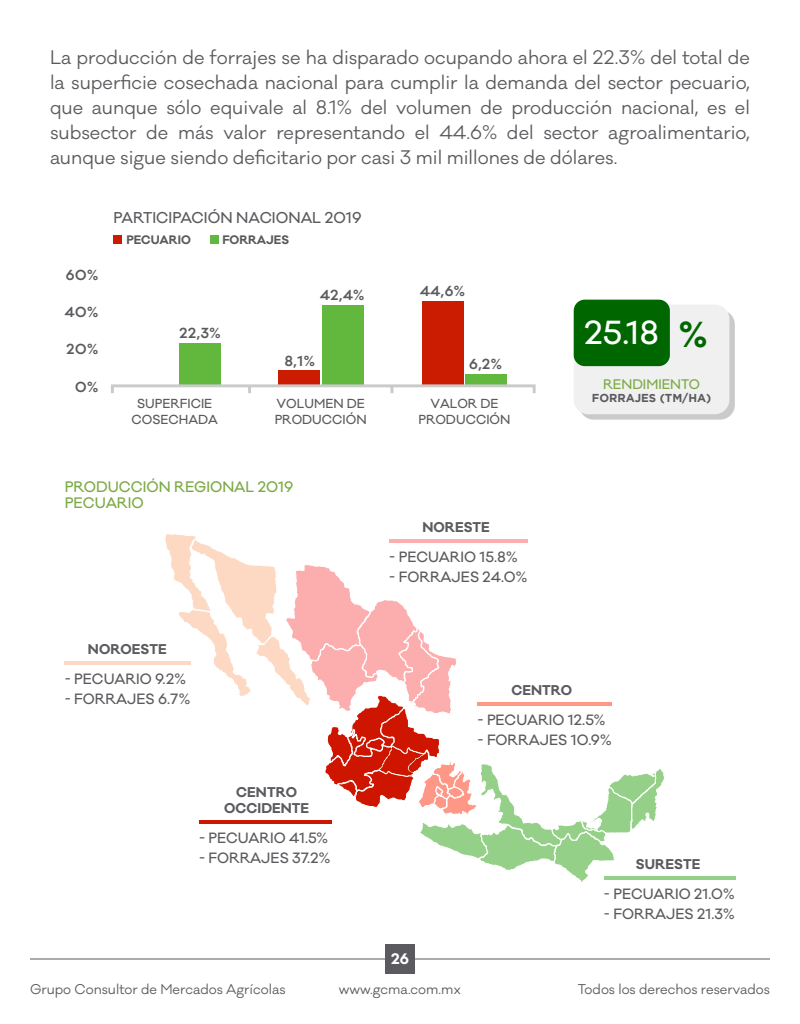
<style>
.page{position:relative;width:800px;height:1024px;background:#fff}
.page>*{position:absolute;margin:0;border:0;box-sizing:border-box;transform-origin:0 0}
.t1{font:500 30.6px "Galano Classic";color:#fff}
.t2{font:18px/25px "Galano Classic";color:#5b5b5f;text-align:justify}
.t3{font:500 14.4px "Galano Classic";color:#5b5b5f}
.t4{font:500 14px/16.8px "Galano Classic";color:#7baa44}
.t5{font:700 14px "Galano Classic";color:#fff}
.t6{font:500 13.7px "Galano Classic";color:#5b5b5f}
.t7{font:600 13.4px "Galano Classic";letter-spacing:.04em;color:#5b5b5f}
.t8{font:13px "Galano Classic";color:#5b5b5f}
.t9{font:700 13px "Galano Classic";letter-spacing:.005em;color:#5b5b5f}
.t10{font:500 12.8px "Galano Classic";color:#7baa44}
.t11{font:500 12px/15.7px "Galano Classic";color:#5b5b5f;text-align:center}
.t12{font:700 11.5px "Gotham";color:#5b5b5f}
.t13{font:700 11.3px "Galano Classic";color:#5b5b5f}
.s1{font-weight:700;font-size:33.2px;color:#006700}
</style>
<div class="page">
<hr style="left:30px;top:958px;width:740px;height:2px;background:#5b5b5f">
<div style="left:465px;top:374px;width:41px;height:12px;background:#62b73d"></div>
<div style="left:422px;top:301px;width:41px;height:85px;background:#cb1b00"></div>
<div style="left:322px;top:306px;width:41px;height:80px;background:#62b73d"></div>
<div style="left:279px;top:370px;width:41px;height:16px;background:#cb1b00"></div>
<div style="left:180px;top:344px;width:41px;height:42px;background:#62b73d"></div>
<svg style="left:111px;top:383px;width:425px;height:11px"></svg>
<div style="left:579px;top:310px;width:156px;height:110px;background:#cacaca;border-radius:15px"></div>
<div style="left:574px;top:305px;width:155px;height:109px;background:#f0f0f0;border-radius:15px"></div>
<div style="left:574px;top:300px;width:96px;height:66px;background:#006700;border-radius:11px"></div>
<div style="left:113px;top:235px;width:9px;height:8px;background:#cb1b00"></div>
<div style="left:210px;top:235px;width:8px;height:8px;background:#62b73d"></div>
<svg style="left:165px;top:534px;width:499px;height:348px"></svg>
<hr style="left:65px;top:661px;width:126px;height:4px;background:#fdd9c4">
<hr style="left:389px;top:539px;width:138px;height:4px;background:#fcadad">
<hr style="left:478px;top:702px;width:134px;height:4px;background:#fe9786">
<hr style="left:604px;top:876px;width:131px;height:4px;background:#95d088">
<hr style="left:199px;top:820px;width:132px;height:4px;background:#ce1500">
<div style="left:385px;top:944px;width:30px;height:30px;background:#5b5b5f"></div>
<p class="t2" style="left:50px;top:46px;width:702px">La producción de forrajes se ha disparado ocupando ahora el 22.3% del total de la superficie cosechada nacional para cumplir la demanda del sector pecuario, que aunque sólo equivale al 8.1% del volumen de producción nacional, es el subsector de más valor representando el 44.6% del sector agroalimentario, aunque sigue siendo deficitario por casi 3 mil millones de dólares.</p>
<p class="t7" style="left:66px;top:266px;width:34px">60%</p>
<p class="t7" style="left:65px;top:304px;width:35px">40%</p>
<p class="t7" style="left:66px;top:341px;width:33px">20%</p>
<p class="t7" style="left:75px;top:378px;width:25px">0%</p>
<p class="t3" style="left:113px;top:208px;width:250px">PARTICIPACIÓN NACIONAL 2019</p>
<p class="t13" style="left:126px;top:232px;width:66px">PECUARIO</p>
<p class="t13" style="left:222px;top:232px;width:68px">FORRAJES</p>
<p class="t7" style="left:179px;top:324px;width:43px">22,3%</p>
<p class="t7" style="left:320px;top:286px;width:46px">42,4%</p>
<p class="t7" style="left:420px;top:282px;width:46px">44,6%</p>
<p class="t7" style="left:284px;top:352px;width:32px">8,1%</p>
<p class="t7" style="left:469px;top:355px;width:34px">6,2%</p>
<p class="t11" style="left:132px;top:396px;width:88px">SUPERFICIE<br>COSECHADA</p>
<p class="t11" style="left:275px;top:396px;width:93px;text-align:left">VOLUMEN DE<br>PRODUCCIÓN</p>
<p class="t11" style="left:418px;top:396px;width:93px">VALOR DE<br>PRODUCCIÓN</p>
<p class="t4" style="left:65px;top:478px;width:230px">PRODUCCIÓN REGIONAL 2019<br>PECUARIO</p>
<p class="t9" style="left:422px;top:519px;width:69px">NORESTE</p>
<p class="t6" style="left:389px;top:548px;width:130px">- PECUARIO 15.8%</p>
<p class="t6" style="left:389px;top:568px;width:139px">- FORRAJES 24.0%</p>
<h1 class="t1" style="left:584px;top:313px;width:125px">25.18 <span class="s1">%</span></h1>
<p class="t10" style="left:603px;top:376px;width:99px">RENDIMIENTO</p>
<p class="t12" style="left:592px;top:392px;width:121px">FORRAJES (TM/HA)</p>
<p class="t9" style="left:88px;top:641px;width:80px">NOROESTE</p>
<p class="t6" style="left:65px;top:670px;width:123px">- PECUARIO 9.2%</p>
<p class="t6" style="left:65px;top:690px;width:127px">- FORRAJES 6.7%</p>
<p class="t9" style="left:236px;top:783px;width:62px">CENTRO</p>
<p class="t9" style="left:224px;top:800px;width:87px">OCCIDENTE</p>
<p class="t6" style="left:199px;top:829px;width:131px">- PECUARIO 41.5%</p>
<p class="t6" style="left:199px;top:849px;width:133px">- FORRAJES 37.2%</p>
<p class="t5" style="left:391px;top:950px;width:19px">26</p>
<p class="t9" style="left:511px;top:681px;width:62px">CENTRO</p>
<p class="t6" style="left:478px;top:711px;width:129px">- PECUARIO 12.5%</p>
<p class="t6" style="left:478px;top:731px;width:136px">- FORRAJES 10.9%</p>
<p class="t9" style="left:636px;top:855px;width:66px">SURESTE</p>
<p class="t6" style="left:604px;top:885px;width:132px">- PECUARIO 21.0%</p>
<p class="t6" style="left:604px;top:905px;width:132px">- FORRAJES 21.3%</p>
<p class="t8" style="left:30px;top:981px;width:257px">Grupo Consultor de Mercados Agrícolas</p>
<p class="t8" style="left:339px;top:981px;width:124px">www.gcma.com.mx</p>
<p class="t8" style="left:578px;top:981px;width:194px">Todos los derechos reservados</p>
</div>
